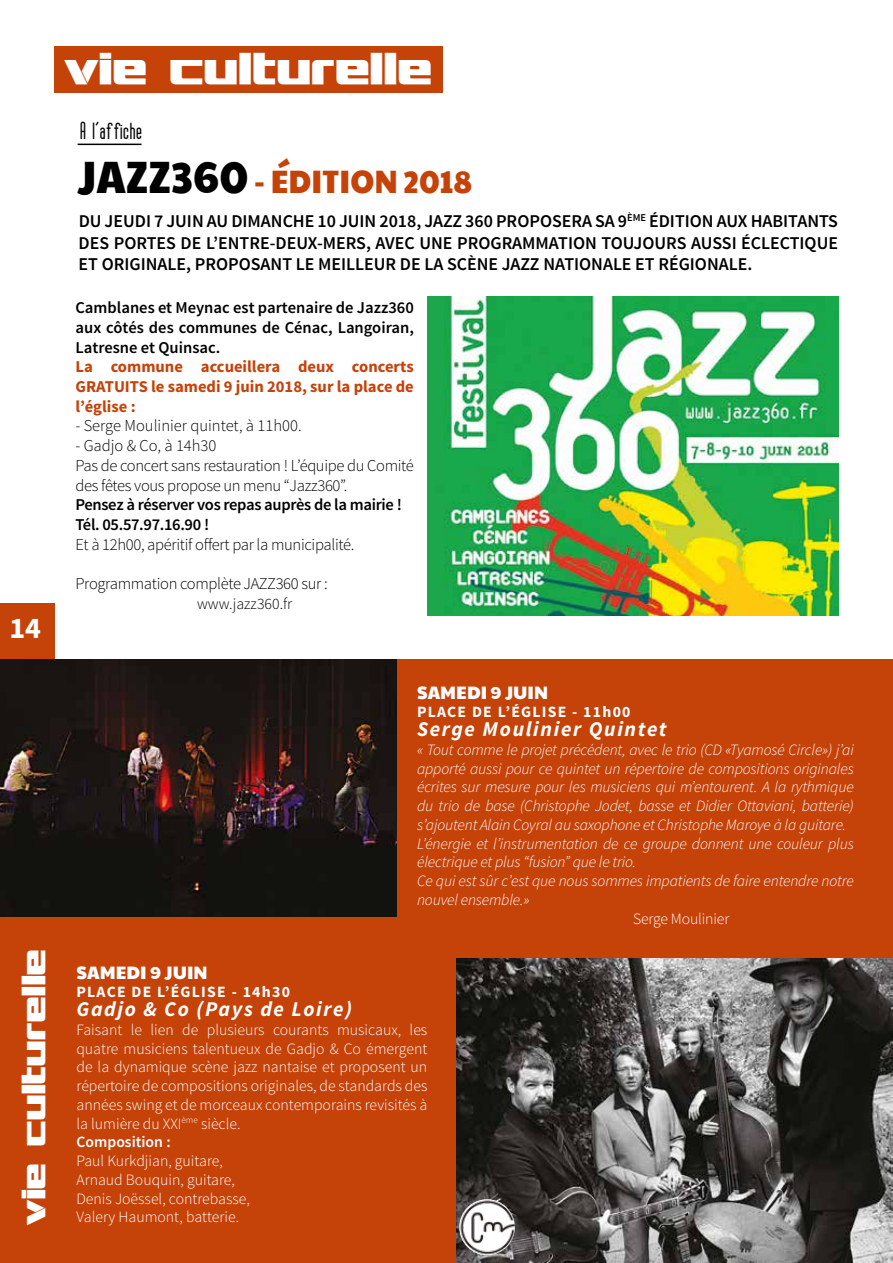
<style>
.page{position:relative;width:893px;height:1263px;background:#fff}
.page>*{position:absolute;margin:0;border:0;box-sizing:border-box;transform-origin:0 0}
.t1{font:700 42px "Interceptor";letter-spacing:.04em;color:#fff}
.t2{font:32.4px "Paytone One";color:#c54209;scale:.93 1}
.t3{font:700 31.5px "Interceptor";letter-spacing:.03em;color:#fff}
.t4{font:700 30px "Source Sans Pro";color:#fff}
.t5{font:italic 700 21px "Source Sans Pro";letter-spacing:.08em;color:#fff}
.t6{font:700 21px "Vertigo FLF";color:#000}
.t7{font:600 18px/21.6px "Source Sans Pro";color:#000;text-align:justify}
.t8{font:18px "Paytone One";color:#fff}
.t9{font:300 16.5px/19.6px "Source Sans Pro";letter-spacing:-.02em;color:#000}
.t10{font:600 16.5px/19.6px "Source Sans Pro";letter-spacing:-.02em;color:#000;text-align:justify}
.t11{font:700 16.5px/19.6px "Source Sans Pro";color:#c54209;text-align:justify}
.t12{font:300 16.5px "Source Sans Pro";color:#000}
.t13{font:italic 300 15.75px/18.8px "Source Sans Pro";letter-spacing:-.01em;color:#fff}
.t14{font:300 15.75px/18.8px "Source Sans Pro";color:#fff}
.t15{font:700 15.75px "Source Sans Pro";letter-spacing:.08em;color:#fff}
.t16{font:300 15.75px "Source Sans Pro";color:#000}
.s1{font-size:45.3px;color:#000}
.s2{font-weight:600}
</style>
<div class="page">
<div style="left:0;top:659px;width:893px;height:604px;background:#c54209"></div>
<img style="left:0;top:659px;width:396px;height:257px">
<img style="left:456px;top:958px;width:437px;height:305px">
<div style="left:54px;top:47px;width:388px;height:46px;background:#c54209"></div>
<img style="left:427px;top:296px;width:412px;height:320px">
<img style="left:459px;top:1199px;width:56px;height:56px;border-radius:28px">
<div style="left:0;top:604px;width:55px;height:55px;background:#c54209"></div>
<hr style="left:78px;top:144px;width:63px;height:1px;background:#000">
<h3 class="t4" style="left:9px;top:609px;width:33px">14</h3>
<h1 class="t1" style="left:66px;top:41px;width:368px">vie culturelle</h1>
<h3 class="t6" style="left:80px;top:118px;width:64px">A l’affiche</h3>
<h2 class="t2" style="left:78px;top:156px;width:426px"><span class="s1">JAZZ360</span> - ÉDITION 2018</h2>
<p class="t7" style="left:79px;top:211px;width:761px">DU JEUDI 7 JUIN AU DIMANCHE 10 JUIN 2018, JAZZ 360 PROPOSERA SA 9<sup>ÈME</sup> ÉDITION AUX HABITANTS DES PORTES DE L’ENTRE-DEUX-MERS, AVEC UNE PROGRAMMATION TOUJOURS AUSSI ÉCLECTIQUE ET ORIGINALE, PROPOSANT LE MEILLEUR DE LA SCÈNE JAZZ NATIONALE ET RÉGIONALE.</p>
<p class="t10" style="left:75px;top:298px;width:340px">Camblanes et Meynac est partenaire de Jazz360 aux côtés des communes de Cénac, Langoiran, Latresne et Quinsac.</p>
<p class="t11" style="left:75px;top:358px;width:340px">La commune accueillera deux concerts GRATUITS le samedi 9 juin 2018, sur la place de l’église :</p>
<p class="t12" style="left:75px;top:416px;width:228px">- Serge Moulinier quintet, à 11h00.</p>
<p class="t9" style="left:75px;top:436px;width:340px">- Gadjo &amp; Co, à 14h30<br>Pas de concert sans restauration ! L’équipe du Comité des fêtes vous propose un menu “Jazz360”.</p>
<p class="t10" style="left:75px;top:495px;width:328px">Pensez à réserver vos repas auprès de la mairie !<br>Tél. 05.57.97.16.90 !</p>
<p class="t9" style="left:75px;top:534px;width:280px">Et à 12h00, apéritif offert par la municipalité.</p>
<p class="t9" style="left:75px;top:574px;width:254px">Programmation complète JAZZ360 sur :</p>
<p class="t16" style="left:197px;top:594px;width:97px">www.jazz360.fr</p>
<h3 class="t3" style="left:13px;top:1224px;width:277px;rotate:-90deg">vie culturelle</h3>
<p class="t8" style="left:417px;top:678px;width:133px">SAMEDI 9 JUIN</p>
<p class="t15" style="left:417px;top:702px;width:215px">PLACE DE L’ÉGLISE - 11h00</p>
<h3 class="t5" style="left:417px;top:716px;width:251px">Serge Moulinier Quintet</h3>
<p class="t13" style="left:417px;top:740px;width:438px">« Tout comme le projet précédent, avec le trio (CD «Tyamosé Circle») j’ai apporté aussi pour ce quintet un répertoire de compositions originales écrites sur mesure pour les musiciens qui m’entourent. A la rythmique du trio de base (Christophe Jodet, basse et Didier Ottaviani, batterie) s’ajoutent Alain Coyral au saxophone et Christophe Maroye à la guitare.<br>L’énergie et l’instrumentation de ce groupe donnent une couleur plus électrique et plus “fusion” que le trio.<br>Ce qui est sûr c’est que nous sommes impatients de faire entendre notre nouvel ensemble.»</p>
<p class="t14" style="left:633px;top:909px;width:98px">Serge Moulinier</p>
<p class="t8" style="left:76px;top:958px;width:133px">SAMEDI 9 JUIN</p>
<p class="t15" style="left:76px;top:982px;width:215px">PLACE DE L’ÉGLISE - 14h30</p>
<h3 class="t5" style="left:76px;top:996px;width:277px">Gadjo &amp; Co (Pays de Loire)</h3>
<p class="t14" style="left:76px;top:1020px;width:352px">Faisant le lien de plusieurs courants musicaux, les quatre musiciens talentueux de Gadjo &amp; Co émergent de la dynamique scène jazz nantaise et proposent un répertoire de compositions originales, de standards des années swing et de morceaux contemporains revisités à la lumière du XXI<sup>ème</sup> siècle.<br><span class="s2">Composition :</span></p>
<p class="t14" style="left:77px;top:1151px;width:175px">Paul Kurkdjian, guitare,<br>Arnaud Bouquin, guitare,<br>Denis Joëssel, contrebasse,<br>Valery Haumont, batterie.</p>
</div>
